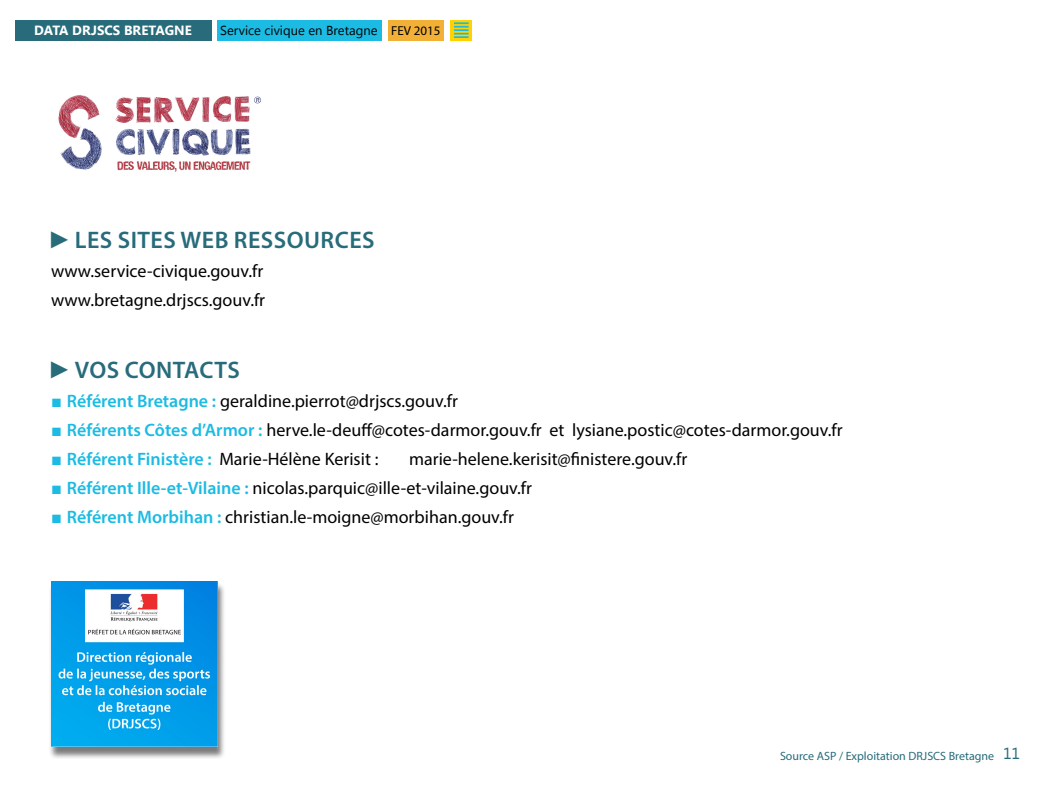
<style>
.page{position:relative;width:1054px;height:798px;background:#fff}
.page>*{position:absolute;margin:0;border:0;box-sizing:border-box;transform-origin:0 0}
.t1{font:600 24px "Myriad Pro";letter-spacing:.02em;color:#286b7b}
.t2{font:18px "Myriad Pro";color:#000}
.t3{font:700 13.3px "Segoe UI";color:#fff}
.t4{font:13px "Segoe UI";color:#000}
.t5{font:13px "Myriad Pro";color:#000}
.t6{font:12px "Myriad Pro";color:#286b7b}
.s1{font-family:"Arial Narrow";font-weight:400}
.s2{font-family:"Arial";color:#1cbbe3}
.s3{font-weight:600;color:#1cbbe3}
.s4{font-family:"Segoe UI";font-size:16px}
</style>
<div class="page">
<div style="left:15px;top:20px;width:196px;height:20px;background:#286b7b"></div>
<div style="left:217px;top:20px;width:165px;height:20px;background:#1cbbe3"></div>
<div style="left:388px;top:20px;width:56px;height:20px;background:#f2b036"></div>
<div style="left:450px;top:20px;width:22px;height:20px;background:#ffd200"></div>
<svg style="left:454px;top:22px;width:15px;height:16px"></svg>
<img style="left:58px;top:95px;width:203px;height:77px">
<div style="left:49px;top:582px;width:176px;height:177px;background:#000;opacity:.52"></div>
<img style="left:51px;top:581px;width:166px;height:166px">
<p class="t3" style="left:34px;top:21px;width:159px">DATA DRJSCS BRETAGNE</p>
<p class="t4" style="left:220px;top:21px;width:159px">Service civique en Bretagne</p>
<p class="t5" style="left:391px;top:23px;width:51px">FEV 2015</p>
<p class="t1" style="left:51px;top:225px;width:325px"><span class="s1">►</span>LES SITES WEB RESSOURCES</p>
<p class="t2" style="left:51px;top:260px;width:214px">www.service-civique.gouv.fr</p>
<p class="t2" style="left:51px;top:289px;width:216px">www.bretagne.drjscs.gouv.fr</p>
<p class="t1" style="left:51px;top:355px;width:190px"><span class="s1">►</span>VOS CONTACTS</p>
<p class="t2" style="left:51px;top:390px;width:408px"><span class="s2">■</span> <span class="s3">Référent Bretagne :</span> geraldine.pierrot@drjscs.gouv.fr</p>
<p class="t2" style="left:51px;top:419px;width:793px"><span class="s2">■</span> <span class="s3">Référents Côtes d’Armor :</span> herve.le-deuff@cotes-darmor.gouv.fr et lysiane.postic@cotes-darmor.gouv.fr</p>
<p class="t2" style="left:51px;top:448px;width:329px"><span class="s2">■</span> <span class="s3">Référent Finistère :</span> Marie-Hélène Kerisit :</p>
<p class="t2" style="left:409px;top:448px;width:280px">marie-helene.kerisit@finistere.gouv.fr</p>
<p class="t2" style="left:51px;top:477px;width:483px"><span class="s2">■</span> <span class="s3">Référent Ille-et-Vilaine :</span> nicolas.parquic@ille-et-vilaine.gouv.fr</p>
<p class="t2" style="left:51px;top:506px;width:465px"><span class="s2">■</span> <span class="s3">Référent Morbihan :</span> christian.le-moigne@morbihan.gouv.fr</p>
<p class="t6" style="left:780px;top:748px;width:242px">Source ASP / Exploitation DRJSCS Bretagne <span class="s4">11</span></p>
</div>
